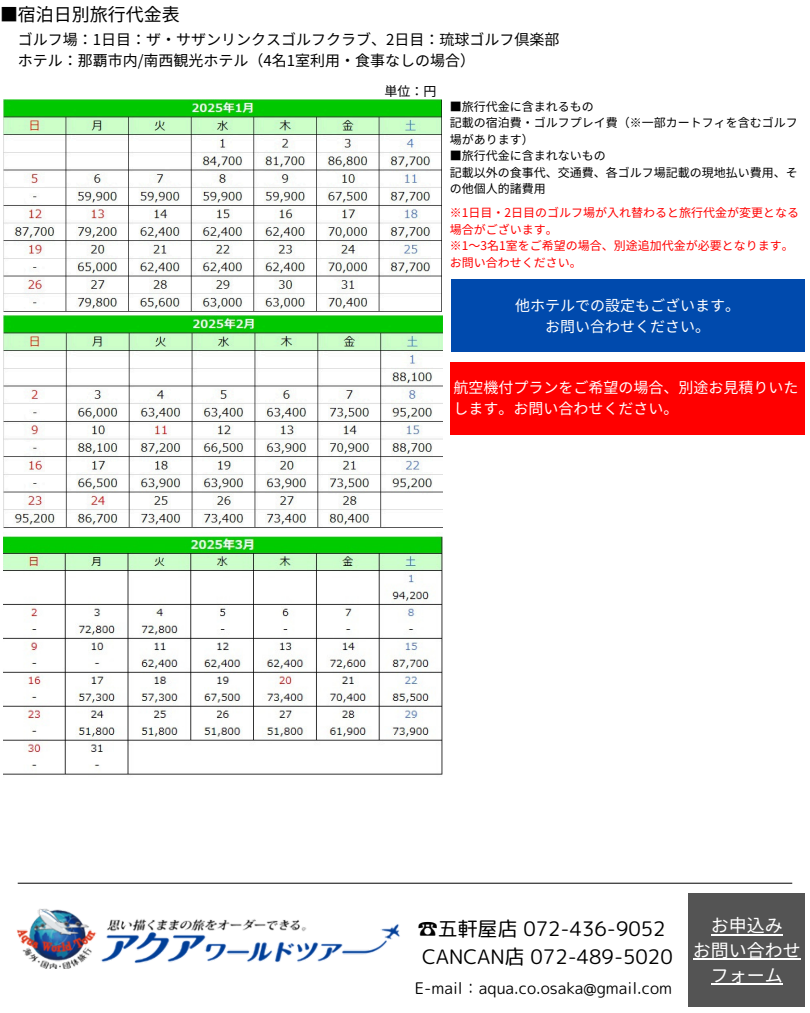
<style>
.page{position:relative;width:810px;height:1013px;background:#fff}
.page>*{position:absolute;margin:0;border:0;box-sizing:border-box;transform-origin:0 0}
.t1{font:20px/27.8px "rounded mplus 1 p regular";color:#000}
.t2{font:18px/24.8px "Noto Sans JP";color:#fff;text-align:center}
.t3{font:18px "Noto Sans JP";color:#000}
.t4{font:16px "rounded mplus 1 p regular";color:#000}
.t5{font:15px/21px "Noto Sans JP";color:#000}
.t6{font:15px/21px "Noto Sans JP";color:#fff}
.t7{font:13px "Noto Sans JP";color:#000}
.t8{font:12px/16.5px "Noto Sans JP";color:#000}
.t9{font:12px/16.5px "Noto Sans JP";color:#f00}
.s1{font-family:"Noto Sans CJ Ksc"}
</style>
<div class="page">
<img style="left:16px;top:908px;width:384px;height:60px">
<div style="left:689px;top:893px;width:116px;height:113px;background:#545454"></div>
<hr style="left:711px;top:933px;width:72px;height:2px;background:#fff">
<hr style="left:693px;top:958px;width:108px;height:2px;background:#fff">
<hr style="left:711px;top:983px;width:72px;height:1px;background:#fff">
<hr style="left:18px;top:882px;width:774px;height:1px;background:#000">
<img style="left:3px;top:99px;width:439px;height:212px">
<img style="left:4px;top:316px;width:438px;height:212px">
<img style="left:4px;top:534px;width:438px;height:241px">
<div style="left:450px;top:362px;width:355px;height:72px;background:#f00"></div>
<div style="left:451px;top:279px;width:353px;height:73px;background:#004aad"></div>
<p class="t3" style="left:0;top:0;width:181px">■宿泊日別旅行代金表</p>
<p class="t5" style="left:18px;top:28px;width:543px">ゴルフ場：1日目：ザ・サザンリンクスゴルフクラブ、2日目：琉球ゴルフ倶楽部ホテル：那覇市内/南西観光ホテル（4名1室利用・食事なしの場合）</p>
<h3 class="t7" style="left:385px;top:81px;width:53px">単位：円</h3>
<p class="t8" style="left:450px;top:98px;width:146px">■旅行代金に含まれるもの</p>
<p class="t8" style="left:450px;top:114px;width:350px">記載の宿泊費・ゴルフプレイ費（※一部カートフィを含むゴルフ場があります）</p>
<p class="t8" style="left:450px;top:147px;width:158px">■旅行代金に含まれないもの</p>
<p class="t8" style="left:450px;top:164px;width:350px">記載以外の食事代、交通費、各ゴルフ場記載の現地払い費用、その他個人的諸費用</p>
<p class="t9" style="left:450px;top:204px;width:351px">※1日目・2日目のゴルフ場が入れ替わると旅行代金が変更となる場合がございます。</p>
<h3 class="t9" style="left:450px;top:237px;width:345px">※1～3名1室をご希望の場合、別途追加代金が必要となります。お問い合わせください。</h3>
<p class="t6" style="left:515px;top:294px;width:226px;text-align:center">他ホテルでの設定もございます。お問い合わせください。</p>
<p class="t6" style="left:453px;top:376px;width:346px">航空機付プランをご希望の場合、別途お見積りいたします。お問い合わせください。</p>
<h3 class="t1" style="left:418px;top:914px;width:257px"><span class="s1">☎</span>五軒屋店 072-436-9052<br>CANCAN店 072-489-5020</h3>
<p class="t4" style="left:415px;top:976px;width:259px">E-mail：aqua.co.osaka@gmail.com</p>
<h2 class="t2" style="left:693px;top:912px;width:109px">お申込み<br>お問い合わせフォーム</h2>
</div>
